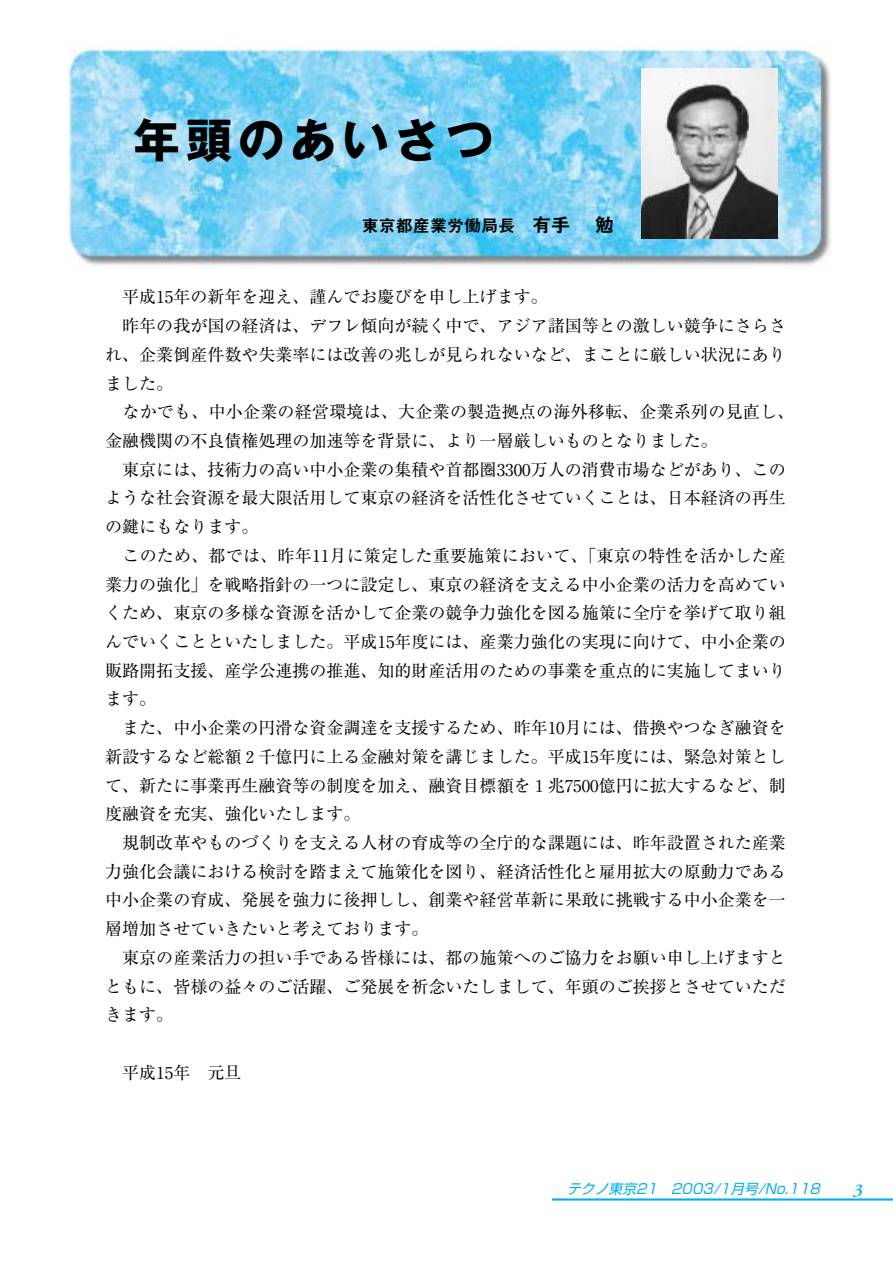
<style>
.page{position:relative;width:893px;height:1262px;background:#fff}
.page>*{position:absolute;margin:0;border:0;box-sizing:border-box;transform-origin:0 0}
.t1{font:700 46.8px "Gothic MB101";letter-spacing:.115em;color:#000}
.t2{font:italic 600 18.15px "Adobe Garamond";color:#00aeef}
.t3{font:16.95px "Ryumin";color:#000}
.t4{font:16.95px "Midashi Go MB31";color:#000}
.t5{font:italic 13.8px "Shin Go";color:#00aeef}
.s1{font-size:19.2px}
</style>
<div class="page">
<hr style="left:552px;top:1198px;width:340px;height:2px;background:#00aeef">
<img style="left:67px;top:45px;width:764px;height:221px">
<img style="left:641px;top:68px;width:136px;height:170px">
<h1 class="t1" style="left:134px;top:122px;width:361px">年頭のあいさつ</h1>
<p class="t4" style="left:362px;top:219px;width:253px">東京都産業労働局長　<span class="s1">有手　勉</span></p>
<p class="t3" style="left:122px;top:291px;width:427px">平成15年の新年を迎え、謹んでお慶びを申し上げます。</p>
<p class="t3" style="left:122px;top:320px;width:665px">昨年の我が国の経済は、デフレ傾向が続く中で、アジア諸国等との激しい競争にさらさ</p>
<p class="t3" style="left:105px;top:349px;width:682px">れ、企業倒産件数や失業率には改善の兆しが見られないなど、まことに厳しい状況にあり</p>
<p class="t3" style="left:105px;top:377px;width:70px">ました。</p>
<p class="t3" style="left:122px;top:406px;width:673px">なかでも、中小企業の経営環境は、大企業の製造拠点の海外移転、企業系列の見直し、</p>
<p class="t3" style="left:105px;top:435px;width:614px">金融機関の不良債権処理の加速等を背景に、より一層厳しいものとなりました。</p>
<p class="t3" style="left:122px;top:463px;width:665px">東京には、技術力の高い中小企業の集積や首都圏3300万人の消費市場などがあり、この</p>
<p class="t3" style="left:105px;top:492px;width:682px">ような社会資源を最大限活用して東京の経済を活性化させていくことは、日本経済の再生</p>
<p class="t3" style="left:105px;top:521px;width:155px">の鍵にもなります。</p>
<p class="t3" style="left:122px;top:549px;width:665px">このため、都では、昨年11月に策定した重要施策において、「東京の特性を活かした産</p>
<p class="t3" style="left:105px;top:578px;width:682px">業力の強化」を戦略指針の一つに設定し、東京の経済を支える中小企業の活力を高めてい</p>
<p class="t3" style="left:105px;top:607px;width:682px">くため、東京の多様な資源を活かして企業の競争力強化を図る施策に全庁を挙げて取り組</p>
<p class="t3" style="left:105px;top:636px;width:682px">んでいくことといたしました。平成15年度には、産業力強化の実現に向けて、中小企業の</p>
<p class="t3" style="left:105px;top:664px;width:682px">販路開拓支援、産学公連携の推進、知的財産活用のための事業を重点的に実施してまいり</p>
<p class="t3" style="left:105px;top:693px;width:53px">ます。</p>
<p class="t3" style="left:122px;top:722px;width:665px">また、中小企業の円滑な資金調達を支援するため、昨年10月には、借換やつなぎ融資を</p>
<p class="t3" style="left:105px;top:750px;width:682px">新設するなど総額２千億円に上る金融対策を講じました。平成15年度には、緊急対策とし</p>
<p class="t3" style="left:105px;top:779px;width:682px">て、新たに事業再生融資等の制度を加え、融資目標額を１兆7500億円に拡大するなど、制</p>
<p class="t3" style="left:105px;top:808px;width:257px">度融資を充実、強化いたします。</p>
<p class="t3" style="left:122px;top:836px;width:665px">規制改革やものづくりを支える人材の育成等の全庁的な課題には、昨年設置された産業</p>
<p class="t3" style="left:105px;top:865px;width:682px">力強化会議における検討を踏まえて施策化を図り、経済活性化と雇用拡大の原動力である</p>
<p class="t3" style="left:105px;top:894px;width:682px">中小企業の育成、発展を強力に後押しし、創業や経営革新に果敢に挑戦する中小企業を一</p>
<p class="t3" style="left:105px;top:923px;width:325px">層増加させていきたいと考えております。</p>
<p class="t3" style="left:122px;top:951px;width:665px">東京の産業活力の担い手である皆様には、都の施策へのご協力をお願い申し上げますと</p>
<p class="t3" style="left:105px;top:980px;width:682px">ともに、皆様の益々のご活躍、ご発展を祈念いたしまして、年頭のご挨拶とさせていただ</p>
<p class="t3" style="left:105px;top:1009px;width:70px">きます。</p>
<p class="t3" style="left:122px;top:1066px;width:121px">平成15年　元旦</p>
<p class="t5" style="left:567px;top:1184px;width:257px">テクノ東京21 2003/ 1月号/No.118</p>
<p class="t2" style="left:853px;top:1182px;width:11px">3</p>
</div>
